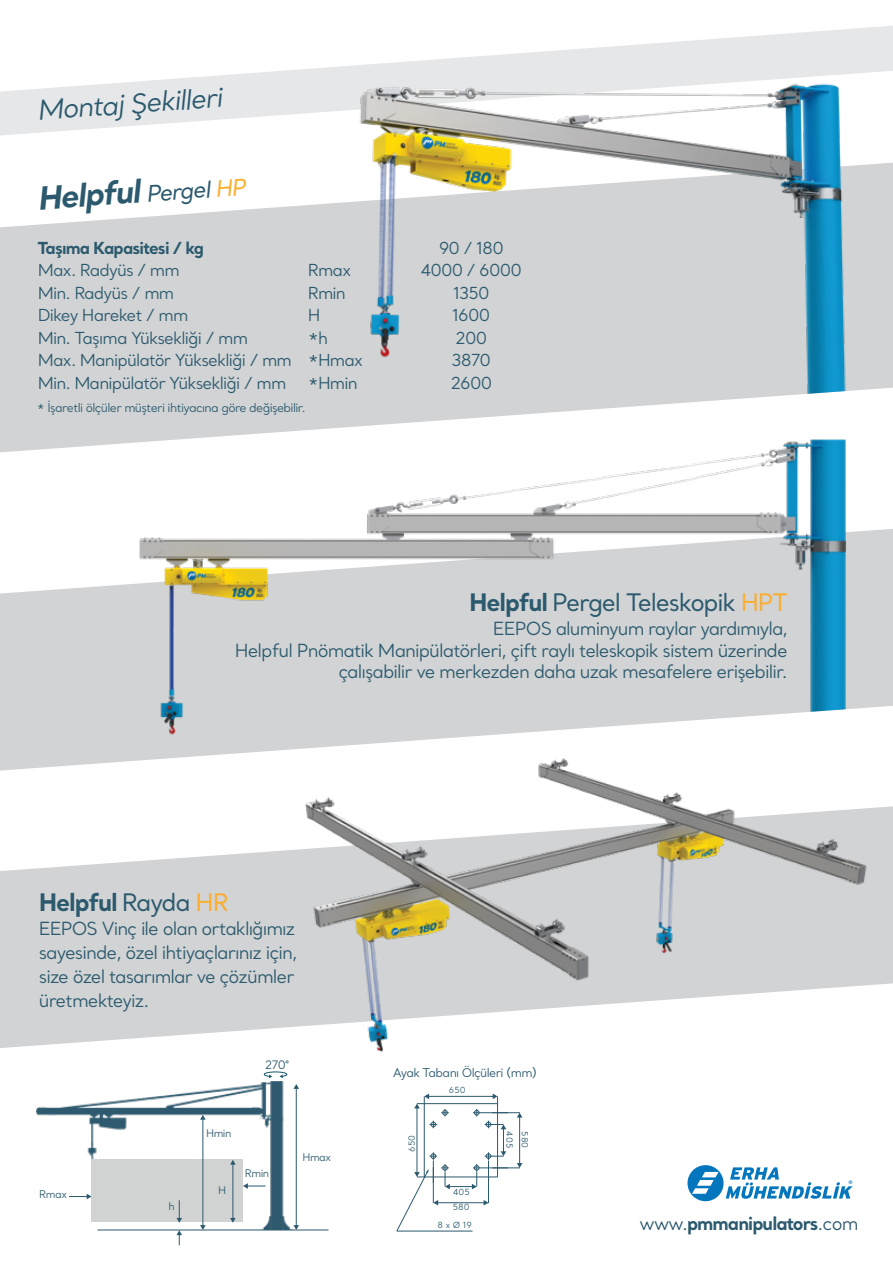
<style>
.page{position:relative;width:893px;height:1263px;background:#fff}
.page>*{position:absolute;margin:0;border:0;box-sizing:border-box;transform-origin:0 0}
.t1{font:italic 700 31.5px "Santral";color:#2b596d}
.t2{font:italic 27px "Santral";color:#2b596d}
.t3{font:24px "Santral";letter-spacing:-.05em;color:#2b596d}
.t4{font:700 24px "Santral";letter-spacing:-.05em;color:#2b596d}
.t5{font:18px/24px "Santral";letter-spacing:-.05em;color:#2b596d;text-align:right}
.t6{font:700 18px "Santral";letter-spacing:-.05em;color:#2b596d}
.t7{font:16.5px/22.5px "Santral";letter-spacing:-.05em;color:#2b596d}
.t8{font:700 16.5px "Santral";letter-spacing:-.05em;color:#2b596d}
.t9{font:12px "Santral";letter-spacing:-.05em;color:#2b596d}
.t10{font:11.55px "Santral";color:#2b596d}
.t11{font:10.5px "Santral";letter-spacing:-.05em;color:#2b596d}
.t12{font:8.4px "Santral";color:#2b596d}
.s1{font-weight:400;font-size:22.5px}
.s2{font-weight:400;font-size:22.5px;color:#fbad2c}
.s3{font-weight:700}
.s4{color:#fbad2c}
.s5{font-weight:400}
.s6{font-weight:400;color:#fbad2c}
</style>
<div class="page">
<svg style="left:0;top:26px;width:893px;height:110px"></svg>
<div style="left:0;top:205px;width:299px;height:247px;background:#d1d3d4"></div>
<div style="left:0;top:590px;width:46px;height:180px;background:#d1d3d4"></div>
<svg style="left:0;top:854px;width:238px;height:194px;background:#d5d6d7"></svg>
<svg style="left:692px;top:1195px;width:159px;height:6px"></svg>
<img style="left:36px;top:1086px;width:255px;height:144px">
<div style="left:92px;top:1160px;width:151px;height:62px;background:#d1d3d2"></div>
<hr style="left:296px;top:1088px;width:1px;height:138px;background:#2b596d">
<svg style="left:293px;top:1225px;width:6px;height:4px"></svg>
<hr style="left:202px;top:1119px;width:1px;height:107px;background:#2b596d">
<svg style="left:200px;top:1115px;width:6px;height:5px"></svg>
<svg style="left:200px;top:1225px;width:6px;height:4px"></svg>
<hr style="left:232px;top:1164px;width:1px;height:55px;background:#2b596d">
<svg style="left:230px;top:1160px;width:6px;height:4px"></svg>
<svg style="left:230px;top:1218px;width:6px;height:5px"></svg>
<hr style="left:98px;top:1229px;width:231px;height:1px;background:#2b596d">
<svg style="left:176px;top:1230px;width:6px;height:15px"></svg>
<svg style="left:176px;top:1200px;width:6px;height:23px"></svg>
<svg style="left:69px;top:1194px;width:23px;height:5px"></svg>
<hr style="left:397px;top:1231px;width:76px;height:1px;background:#2b596d">
<svg style="left:396px;top:1195px;width:93px;height:36px"></svg>
<img style="left:43px;top:412px;width:850px;height:355px">
<img style="left:299px;top:48px;width:594px;height:383px">
<img style="left:238px;top:637px;width:655px;height:558px">
<h2 class="t2" style="left:35px;top:93px;width:188px;rotate:-4deg">Montaj Şekilleri</h2>
<h1 class="t1" style="left:35px;top:177px;width:211px;rotate:-4deg">Helpful <span class="s1">Pergel</span> <span class="s2">HP</span></h1>
<p class="t8" style="left:38px;top:236px;width:168px">Taşıma Kapasitesi / kg</p>
<p class="t7" style="left:38px;top:259px;width:144px">Max. Radyüs / mm</p>
<p class="t7" style="left:308px;top:259px;width:45px">Rmax</p>
<p class="t7" style="left:38px;top:281px;width:138px">Min. Radyüs / mm</p>
<p class="t7" style="left:308px;top:281px;width:40px">Rmin</p>
<p class="t7" style="left:38px;top:304px;width:152px">Dikey Hareket / mm</p>
<p class="t7" style="left:308px;top:304px;width:14px">H</p>
<p class="t7" style="left:38px;top:326px;width:212px">Min. Taşıma Yüksekliği / mm</p>
<p class="t7" style="left:38px;top:326px;width:327px;text-indent:270px">*h<br>Max. Manipülatör Yüksekliği / mm *Hmax<br>Min. Manipülatör Yüksekliği / mm</p>
<p class="t7" style="left:308px;top:371px;width:52px">*Hmin</p>
<p class="t9" style="left:37px;top:400px;width:270px">* İşaretli ölçüler müşteri ihtiyacına göre değişebilir.</p>
<p class="t7" style="left:421px;top:236px;width:103px;text-align:center">90 / 180<br>4000 / 6000<br>1350<br>1600<br>200<br>3870<br>2600</p>
<h3 class="t3" style="left:469px;top:587px;width:320px"><span class="s3">Helpful</span> Pergel Teleskopik <span class="s4">HPT</span></h3>
<p class="t5" style="left:235px;top:617px;width:554px;line-height:21.6px">EEPOS aluminyum raylar yardımıyla,<br>Helpful Pnömatik Manipülatörleri, çift raylı teleskopik sistem üzerinde çalışabilir ve merkezden daha uzak mesafelere erişebilir.</p>
<h3 class="t4" style="left:39px;top:886px;width:192px">Helpful <span class="s5">Rayda</span> <span class="s6">HR</span></h3>
<p class="t5" style="left:39px;top:916px;width:260px;text-align:left">EEPOS Vinç ile olan ortaklığımız sayesinde, özel ihtiyaçlarınız için, size özel tasarımlar ve çözümler üretmekteyiz.</p>
<p class="t11" style="left:39px;top:1188px;width:29px">Rmax</p>
<p class="t11" style="left:169px;top:1200px;width:8px">h</p>
<p class="t10" style="left:265px;top:1057px;width:26px">270°</p>
<p class="t11" style="left:206px;top:1126px;width:27px">Hmin</p>
<p class="t11" style="left:218px;top:1183px;width:10px">H</p>
<p class="t11" style="left:245px;top:1167px;width:26px">Rmin</p>
<p class="t11" style="left:302px;top:1150px;width:30px">Hmax</p>
<p class="t9" style="left:393px;top:1064px;width:146px">Ayak Tabanı Ölçüleri (mm)</p>
<p class="t12" style="left:406px;top:1151px;width:18px;rotate:-90deg">650</p>
<p class="t12" style="left:449px;top:1084px;width:18px">650</p>
<p class="t12" style="left:453px;top:1186px;width:18px">405</p>
<p class="t12" style="left:453px;top:1201px;width:18px">580</p>
<p class="t12" style="left:438px;top:1219px;width:36px">8 x Ø 19</p>
<p class="t12" style="left:515px;top:1131px;width:18px;rotate:90deg">405</p>
<p class="t12" style="left:530px;top:1131px;width:18px;rotate:90deg">580</p>
<p class="t6" style="left:640px;top:1211px;width:220px"><span class="s5">www.</span>pmmanipulators<span class="s5">.com</span></p>
</div>
